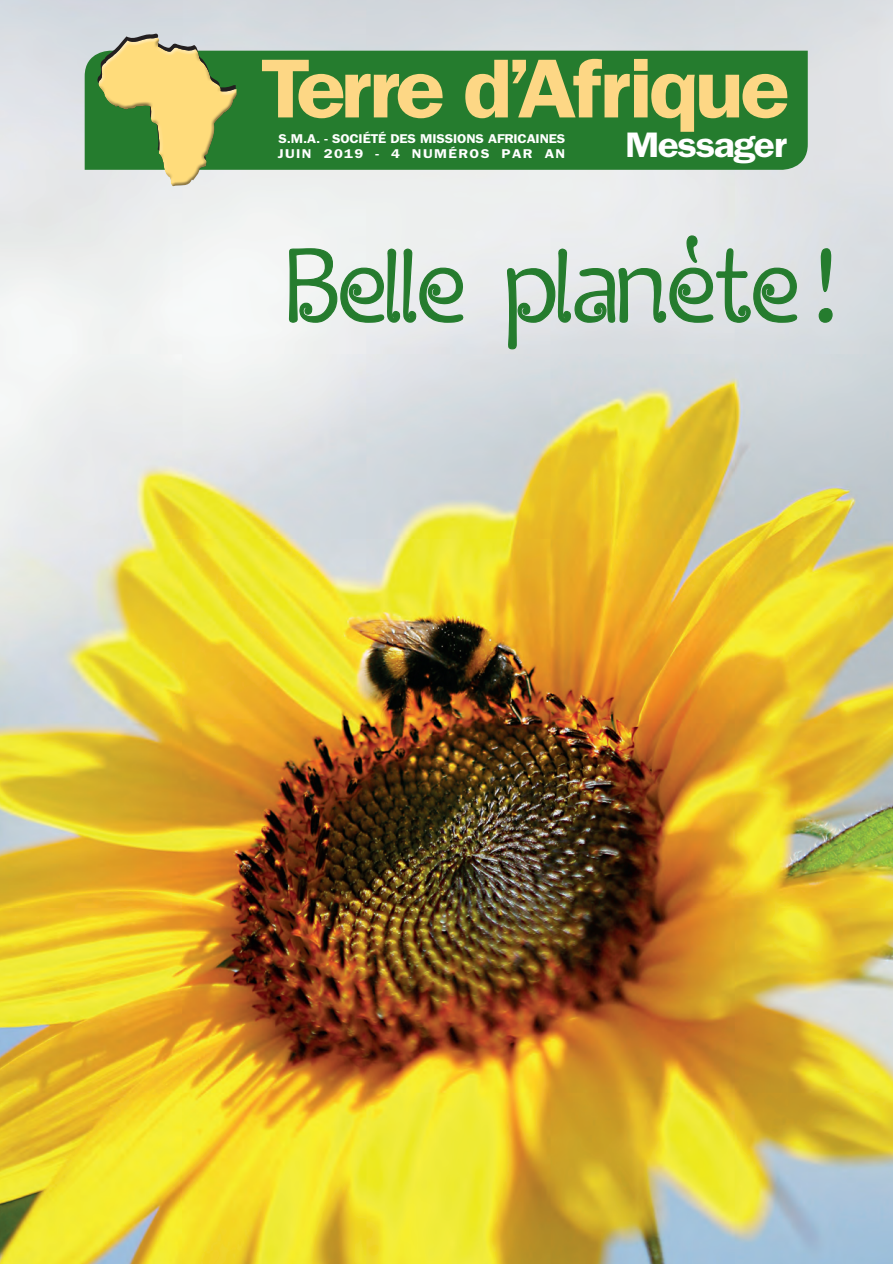
<style>
.page{position:relative;width:893px;height:1264px;background:#fff}
.page>*{position:absolute;margin:0;border:0;box-sizing:border-box;transform-origin:0 0}
.t1{font:600 84px "Franklin Gothic";letter-spacing:-.045em;color:#fdd785;scale:1.1 1}
.t2{font:600 35.55px "Franklin Gothic";letter-spacing:-.035em;color:#fff;scale:1.1 1}
.t3{font:600 12.75px/15px "Franklin Gothic";letter-spacing:-.01em;color:#fff;scale:1.1 1}
</style>
<div class="page">
<img style="left:0;top:0;width:893px;height:1263px">
<div style="left:85px;top:51px;width:722px;height:119px;background:#257c2e"></div>
<svg style="left:94px;top:31px;width:144px;height:156px"></svg>
<div style="left:96px;top:36px;width:142px;height:151px;background:#231f20;opacity:.5"></div>
<svg style="left:288px;top:113px;width:545px;height:237px;background:#a6c5ac"></svg>
<svg style="left:0;top:0;width:1px;height:1216px"></svg>
<h1 class="t1" style="left:261px;top:39px;width:483px">Terre d’Afrique</h1>
<h2 class="t2" style="left:625px;top:124px;width:149px">Messager</h2>
<p class="t3" style="left:278px;top:131px;width:263px">S.M.A. - SOCIÉTÉ DES MISSIONS AFRICAINES<br>JUIN 2019 - 4 NUMÉROS PAR AN</p>
</div>
